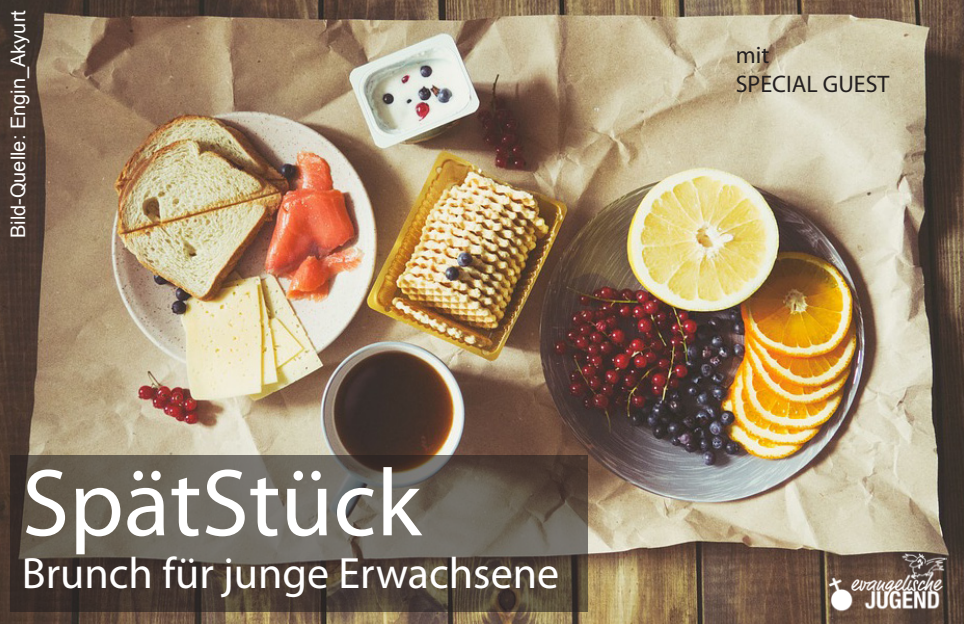
<style>
.page{position:relative;width:964px;height:624px;background:#fff}
.page>*{position:absolute;margin:0;border:0;box-sizing:border-box;transform-origin:0 0}
.t1{font:96px "Myriad Pro";color:#fff}
.t2{font:44px "Myriad Pro";color:#fff}
.t3{font:24px "Myriad Pro";color:#231f20}
.t4{font:20px "Arial";color:#fff}
</style>
<div class="page">
<img style="left:0;top:0;width:964px;height:624px">
<svg style="left:11px;top:456px;width:577px;height:156px;background:#5d544b"></svg>
<img style="left:829px;top:551px;width:117px;height:67px">
<p class="t4" style="left:5px;top:238px;width:229px;rotate:-90deg">Bild-Quelle: Engin_Akyurt</p>
<p class="t1" style="left:22px;top:444px;width:401px">SpätStück</p>
<p class="t2" style="left:22px;top:546px;width:539px">Brunch für junge Erwachsene</p>
<p class="t3" style="left:736px;top:41px;width:35px">mit</p>
<p class="t3" style="left:736px;top:69px;width:155px">SPECIAL GUEST</p>
</div>
